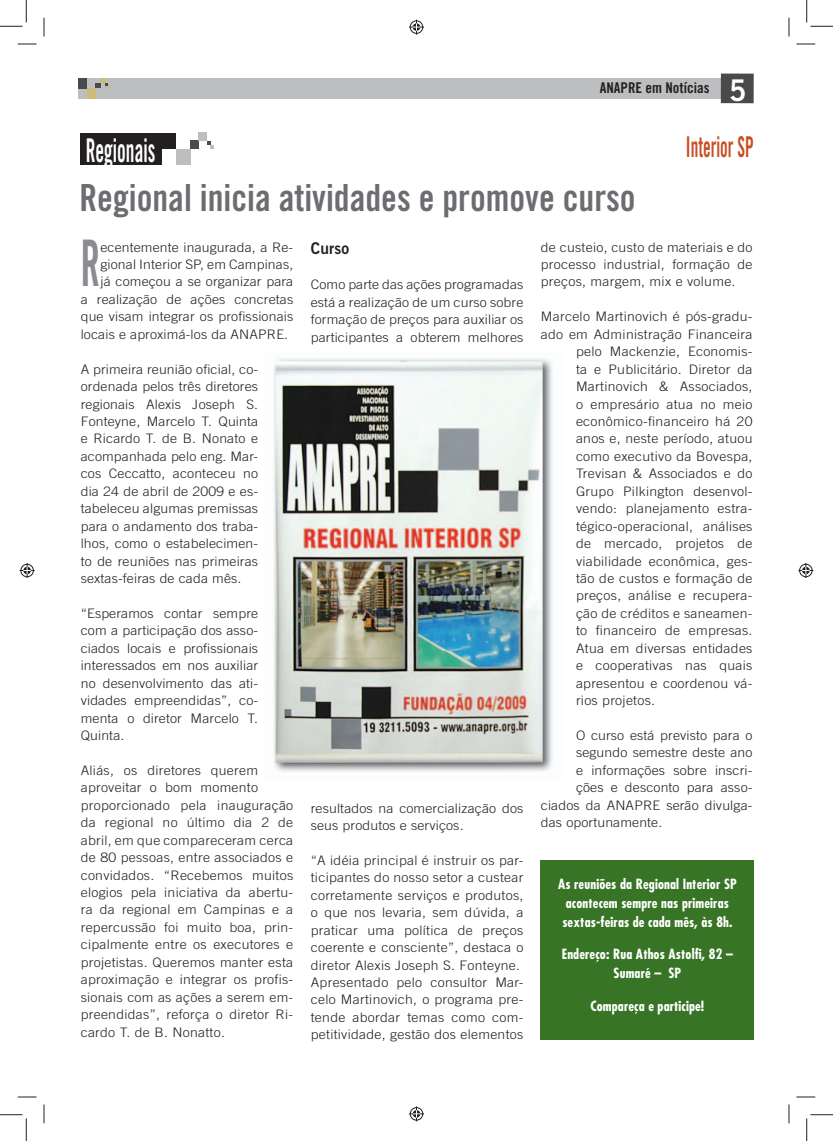
<style>
.page{position:relative;width:833px;height:1141px;background:#fff}
.page>*{position:absolute;margin:0;border:0;box-sizing:border-box;transform-origin:0 0}
.t1{font:64.25px "Trade Gothic Bold Cond Twenty";color:#8a8c8f;scale:.6 1}
.t2{font:37.38px "Trade Gothic Bold Cond Twenty";color:#6c6d70;scale:.95 1}
.t3{font:32.75px "Trade Gothic Bold Cond Twenty";color:#fff;scale:.6 1}
.t4{font:28.62px "Trade Gothic Bold Cond Twenty";color:#c84e22;scale:.6 1}
.t5{font:16.25px "Trade Gothic Bold Two";letter-spacing:.01em;color:#231f20;scale:.95 1}
.t6{font:14.75px "Trade Gothic Bold Cond Twenty";color:#231f20}
.t7{font:700 condensed 13.75px/18.6px "Futura";letter-spacing:.01em;color:#fff;text-align:center}
.t8{font:300 13.12px/17.4px "Trade Gothic";letter-spacing:.02em;color:#231f20;text-align:justify;scale:1.07 1}
.s1{font-family:"Trade Gothic Bold Two";font-size:29.88px;color:#fff}
</style>
<div class="page">
<div style="left:540px;top:860px;width:213px;height:179px;background:#387425"></div>
<div style="left:78px;top:78px;width:674px;height:20px;background:#bdbec0"></div>
<div style="left:720px;top:73px;width:33px;height:30px;background:#494a4b"></div>
<div style="left:78px;top:78px;width:9px;height:10px;background:#494a4b"></div>
<div style="left:87px;top:88px;width:9px;height:10px;background:#cdbb7c"></div>
<svg style="left:95px;top:79px;width:15px;height:9px"></svg>
<div style="left:80px;top:133px;width:81px;height:32px;background:#231f20"></div>
<div style="left:161px;top:133px;width:15px;height:16px;background:#231f20"></div>
<div style="left:176px;top:149px;width:14px;height:16px;background:#bdbec0"></div>
<div style="left:190px;top:141px;width:8px;height:8px;background:#494a4b"></div>
<div style="left:198px;top:133px;width:8px;height:8px;background:#bdbec0"></div>
<svg style="left:207px;top:141px;width:7px;height:7px"></svg>
<img style="left:274px;top:359px;width:279px;height:413px">
<svg style="left:18px;top:43px;width:18px;height:2px"></svg>
<svg style="left:796px;top:43px;width:18px;height:2px"></svg>
<svg style="left:18px;top:1096px;width:18px;height:1px"></svg>
<svg style="left:796px;top:1096px;width:18px;height:1px"></svg>
<svg style="left:43px;top:18px;width:2px;height:18px"></svg>
<svg style="left:43px;top:1104px;width:2px;height:19px"></svg>
<svg style="left:788px;top:18px;width:1px;height:18px"></svg>
<svg style="left:788px;top:1104px;width:1px;height:19px"></svg>
<svg style="left:0;top:0;width:27px;height:27px"></svg>
<svg style="left:0;top:1114px;width:27px;height:26px"></svg>
<svg style="left:806px;top:0;width:26px;height:27px"></svg>
<svg style="left:806px;top:1114px;width:26px;height:26px"></svg>
<svg style="left:409px;top:20px;width:15px;height:15px"></svg>
<svg style="left:409px;top:1106px;width:15px;height:15px"></svg>
<svg style="left:20px;top:563px;width:15px;height:15px"></svg>
<svg style="left:798px;top:563px;width:14px;height:15px"></svg>
<p class="t6" style="left:599px;top:82px;width:148px">ANAPRE em Notícias <span class="s1">5</span></p>
<h3 class="t3" style="left:86px;top:138px;width:118px">Regionais</h3>
<h3 class="t4" style="left:685px;top:137px;width:114px">Interior SP</h3>
<h2 class="t2" style="left:79px;top:184px;width:586px">Regional inicia atividades e promove curso</h2>
<h1 class="t1" style="left:81px;top:240px;width:34px">R</h1>
<p class="t8" style="left:100px;top:239px;width:182px">ecentemente inaugurada, a Re-</p>
<p class="t8" style="left:540px;top:239px;width:199px">de custeio, custo de materiais e do processo industrial, formação de preços, margem, mix e volume.</p>
<p class="t8" style="left:540px;top:309px;width:199px">Marcelo Martinovich é pós-gradu-</p>
<p class="t8" style="left:540px;top:326px;width:199px">ado em Administração Financeira</p>
<p class="t8" style="left:575px;top:344px;width:166px">pelo Mackenzie, Economis-</p>
<p class="t8" style="left:575px;top:361px;width:166px">ta e Publicitário. Diretor da</p>
<p class="t8" style="left:575px;top:379px;width:166px">Martinovich &amp; Associados,</p>
<p class="t8" style="left:575px;top:396px;width:166px">o empresário atua no meio</p>
<p class="t8" style="left:575px;top:413px;width:166px">econômico-financeiro há 20</p>
<p class="t8" style="left:575px;top:431px;width:166px">anos e, neste período, atuou</p>
<p class="t8" style="left:575px;top:448px;width:166px">como executivo da Bovespa,</p>
<p class="t8" style="left:575px;top:466px;width:166px">Trevisan &amp; Associados e do</p>
<p class="t8" style="left:575px;top:483px;width:166px">Grupo Pilkington desenvol-</p>
<p class="t8" style="left:575px;top:501px;width:166px">vendo: planejamento estra-</p>
<p class="t8" style="left:575px;top:518px;width:166px">tégico-operacional, análises</p>
<p class="t8" style="left:575px;top:536px;width:166px">de mercado, projetos de</p>
<p class="t8" style="left:575px;top:553px;width:166px">viabilidade econômica, ges-</p>
<p class="t8" style="left:575px;top:570px;width:166px">tão de custos e formação de</p>
<p class="t8" style="left:575px;top:588px;width:166px">preços, análise e recupera-</p>
<p class="t8" style="left:575px;top:605px;width:166px">ção de créditos e saneamen-</p>
<p class="t8" style="left:575px;top:623px;width:166px">to financeiro de empresas.</p>
<p class="t8" style="left:575px;top:640px;width:166px">Atua em diversas entidades</p>
<p class="t8" style="left:575px;top:658px;width:166px">e cooperativas nas quais</p>
<p class="t8" style="left:575px;top:675px;width:166px">apresentou e coordenou vá-</p>
<p class="t8" style="left:575px;top:692px;width:75px">rios projetos.</p>
<p class="t8" style="left:575px;top:727px;width:166px">O curso está previsto para o</p>
<p class="t8" style="left:575px;top:745px;width:166px">segundo semestre deste ano</p>
<p class="t8" style="left:575px;top:762px;width:166px">e informações sobre inscri-</p>
<p class="t8" style="left:575px;top:780px;width:166px">ções e desconto para asso-</p>
<p class="t8" style="left:540px;top:797px;width:199px">ciados da ANAPRE serão divulga-</p>
<p class="t8" style="left:540px;top:815px;width:115px">das oportunamente.</p>
<p class="t5" style="left:310px;top:242px;width:42px">Curso</p>
<p class="t8" style="left:310px;top:277px;width:200px">Como parte das ações programadas está a realização de um curso sobre formação de preços para auxiliar os participantes a obterem melhores</p>
<p class="t8" style="left:100px;top:257px;width:182px">gional Interior SP, em Campinas,</p>
<p class="t8" style="left:100px;top:274px;width:182px">já começou a se organizar para</p>
<p class="t8" style="left:81px;top:291px;width:200px">a realização de ações concretas</p>
<p class="t8" style="left:81px;top:309px;width:200px">que visam integrar os profissionais</p>
<p class="t8" style="left:81px;top:326px;width:195px">locais e aproximá-los da ANAPRE.</p>
<p class="t8" style="left:81px;top:361px;width:167px">A primeira reunião oficial, co&shy;ordenada pelos três diretores regionais Alexis Joseph S.<br>Fonteyne, Marcelo T. Quinta e Ricardo T. de B. Nonato e acompanhada pelo eng. Mar&shy;cos Ceccatto, aconteceu no dia 24 de abril de 2009 e es&shy;tabeleceu algumas premissas para o andamento dos traba&shy;lhos, como o estabelecimen&shy;to de reuniões nas primeiras sextas-feiras de cada mês.</p>
<p class="t8" style="left:81px;top:605px;width:167px">“Esperamos contar sempre com a participação dos asso&shy;ciados locais e profissionais interessados em nos auxiliar no desenvolvimento das ati&shy;vidades empreendidas”, co&shy;menta o diretor Marcelo T.<br>Quinta.</p>
<p class="t8" style="left:81px;top:762px;width:200px;text-align:left">Aliás, os diretores querem aproveitar o bom momento proporcionado pela inauguração da regional no último dia 2 de abril, em que compareceram cerca de 80 pessoas, entre associados e convidados. “Recebemos muitos elogios pela iniciativa da abertu&shy;ra da regional em Campinas e a repercussão foi muito boa, prin&shy;cipalmente entre os executores e projetistas. Queremos manter esta aproximação e integrar os profis&shy;sionais com as ações a serem em&shy;preendidas”, reforça o diretor Ri&shy;cardo T. de B. Nonatto.</p>
<p class="t8" style="left:310px;top:800px;width:200px">resultados na comercialização dos seus produtos e serviços.</p>
<p class="t8" style="left:310px;top:852px;width:200px;text-align:left">“A idéia principal é instruir os par&shy;ticipantes do nosso setor a custear corretamente serviços e produtos, o que nos levaria, sem dúvida, a praticar uma política de preços coerente e consciente”, destaca o diretor Alexis Joseph S. Fonteyne.<br>Apresentado pelo consultor Mar&shy;celo Martinovich, o programa pre&shy;tende abordar temas como com&shy;petitividade, gestão dos elementos</p>
<p class="t7" style="left:557px;top:875px;width:180px">As reuniões da Regional Interior SP acontecem sempre nas primeiras sextas-feiras de cada mês, às 8h.</p>
<p class="t7" style="left:561px;top:946px;width:172px">Endereço: Rua Athos Astolfi, 82 –<br>Sumaré – SP</p>
<p class="t7" style="left:590px;top:997px;width:115px">Compareça e participe!</p>
</div>
